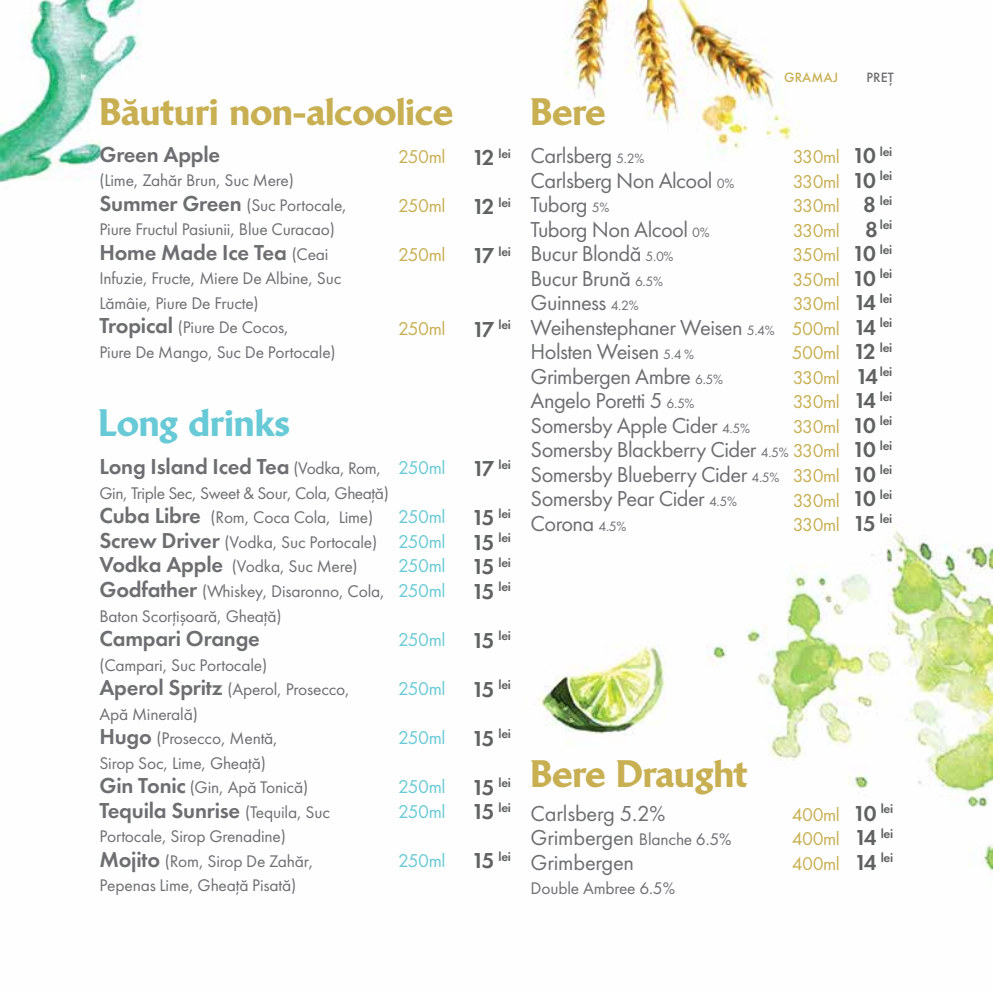
<style>
.page{position:relative;width:993px;height:993px;background:#fff}
.page>*{position:absolute;margin:0;border:0;box-sizing:border-box;transform-origin:0 0}
.t1{font:800 36.75px "Brewery No 2 CYR";color:#c8af52}
.t2{font:800 36.75px "Brewery No 2 CYR";color:#68cad6}
.t3{font:22.4px/24.5px "Futura PT";letter-spacing:-.025em;color:#6d6e71}
.t4{font:600 22.4px "Futura PT";letter-spacing:-.01em;color:#6d6e71}
.t5{font:19.25px/24.5px "Futura PT";letter-spacing:-.025em;color:#c8af52;text-align:justify}
.t6{font:19.25px/24.5px "Futura PT";letter-spacing:-.025em;color:#68cad6;text-align:justify}
.t7{font:17.5px/24.5px "Futura PT";letter-spacing:-.01em;color:#6d6e71}
.t8{font:500 14px "Futura PT";color:#c8af52}
.t9{font:500 14px "Futura PT";color:#6d6e71}
.t10{font:600 13.12px/24.5px "Futura PT";letter-spacing:-.025em;color:#606161;text-align:justify}
.s1{font-weight:600;font-size:22.4px}
.s2{font-weight:400;font-size:17.5px}
.s3{font-size:22.4px}
.s4{font-size:14px}
</style>
<div class="page">
<img style="left:0;top:0;width:992px;height:874px">
<h1 class="t1" style="left:99px;top:89px;width:355px">Băuturi non-alcoolice</h1>
<p class="t4" style="left:99px;top:140px;width:122px">Green Apple</p>
<p class="t7" style="left:99px;top:168px;width:249px">(Lime, Zahăr Brun, Suc Mere)<br><span class="s1">Summer Green</span> (Suc Portocale,<br>Piure Fructul Pasiunii, Blue Curacao)</p>
<p class="t4" style="left:99px;top:238px;width:230px">Home Made Ice Tea <span class="s2">(Ceai</span></p>
<p class="t7" style="left:99px;top:266px;width:243px">Infuzie, Fructe, Miere De Albine, Suc<br>Lămâie, Piure De Fructe)<br><span class="s1">Tropical</span> (Piure De Cocos,<br>Piure De Mango, Suc De Portocale)</p>
<p class="t5" style="left:398px;top:144px;width:49px">250ml</p>
<p class="t5" style="left:398px;top:193px;width:49px">250ml</p>
<p class="t5" style="left:398px;top:242px;width:49px">250ml</p>
<p class="t5" style="left:398px;top:316px;width:49px">250ml</p>
<h1 class="t2" style="left:98px;top:399px;width:193px">Long drinks</h1>
<p class="t4" style="left:99px;top:452px;width:283px">Long Island Iced Tea <span class="s2">(Vodka, Rom,</span></p>
<p class="t7" style="left:99px;top:480px;width:291px">Gin, Triple Sec, Sweet &amp; Sour, Cola, Gheaţă)<br><span class="s1">Cuba Libre</span> (Rom, Coca Cola, Lime)<br><span class="s1">Screw Driver</span> (Vodka, Suc Portocale)<br><span class="s1">Vodka Apple</span> (Vodka, Suc Mere)<br><span class="s1">Godfather</span> (Whiskey, Disaronno, Cola, Baton Scorţișoară, Gheaţă)</p>
<p class="t4" style="left:99px;top:624px;width:162px">Campari Orange</p>
<p class="t7" style="left:99px;top:652px;width:252px">(Campari, Suc Portocale)<br><span class="s1">Aperol Spritz</span> (Aperol, Prosecco,<br>Apă Minerală)<br><span class="s1">Hugo</span> (Prosecco, Mentă,<br>Sirop Soc, Lime, Gheaţă)<br><span class="s1">Gin Tonic</span> (Gin, Apă Tonică)</p>
<p class="t4" style="left:99px;top:795px;width:232px">Tequila Sunrise <span class="s2">(Tequila, Suc</span></p>
<p class="t7" style="left:99px;top:823px;width:216px">Portocale, Sirop Grenadine)<br><span class="s1">Mojito</span> (Rom, Sirop De Zahăr,<br>Pepenas Lime, Gheaţă Pisată)</p>
<p class="t6" style="left:398px;top:455px;width:49px">250ml</p>
<p class="t6" style="left:398px;top:504px;width:49px">250ml 250ml 250ml 250ml</p>
<p class="t6" style="left:398px;top:627px;width:49px">250ml</p>
<p class="t6" style="left:398px;top:676px;width:49px">250ml</p>
<p class="t6" style="left:398px;top:725px;width:49px">250ml</p>
<p class="t6" style="left:398px;top:774px;width:49px">250ml<br>250ml</p>
<p class="t6" style="left:398px;top:847px;width:49px">250ml</p>
<p class="t10" style="left:472px;top:141px;width:40px"><span class="s3">12</span> lei</p>
<p class="t10" style="left:472px;top:190px;width:40px"><span class="s3">12</span> lei</p>
<p class="t10" style="left:472px;top:239px;width:40px"><span class="s3">17</span> lei</p>
<p class="t10" style="left:472px;top:312px;width:40px"><span class="s3">17</span> lei</p>
<p class="t10" style="left:472px;top:451px;width:40px"><span class="s3">17</span> lei</p>
<p class="t10" style="left:471px;top:500px;width:41px"><span class="s3">15</span> lei <span class="s3">15</span> lei <span class="s3">15</span> lei <span class="s3">15</span> lei</p>
<p class="t10" style="left:471px;top:623px;width:41px"><span class="s3">15</span> lei</p>
<p class="t10" style="left:471px;top:672px;width:41px"><span class="s3">15</span> lei</p>
<p class="t10" style="left:471px;top:721px;width:41px"><span class="s3">15</span> lei</p>
<p class="t10" style="left:471px;top:770px;width:41px"><span class="s3">15</span> lei<br><span class="s3">15</span> lei</p>
<p class="t10" style="left:471px;top:843px;width:41px"><span class="s3">15</span> lei</p>
<p class="t8" style="left:784px;top:69px;width:56px">GRAMAJ</p>
<p class="t9" style="left:866px;top:69px;width:29px">PREŢ</p>
<h1 class="t1" style="left:530px;top:89px;width:76px">Bere</h1>
<p class="t3" style="left:530px;top:143px;width:259px">Carlsberg <span class="s4">5.2%<br></span>Carlsberg Non Alcool <span class="s4">0%<br></span>Tuborg <span class="s4">5%<br></span>Tuborg Non Alcool <span class="s4">0%<br></span>Bucur Blondă <span class="s4">5.0%<br></span>Bucur Brună <span class="s4">6.5%<br></span>Guinness <span class="s4">4.2%<br></span>Weihenstephaner Weisen <span class="s4">5.4%<br></span>Holsten Weisen <span class="s4">5.4 %<br></span>Grimbergen Ambre <span class="s4">6.5%<br></span>Angelo Poretti 5 <span class="s4">6.5%<br></span>Somersby Apple Cider <span class="s4">4.5%<br></span>Somersby Blackberry Cider <span class="s4">4.5%<br></span>Somersby Blueberry Cider <span class="s4">4.5%<br></span>Somersby Pear Cider <span class="s4">4.5%<br></span>Corona <span class="s4">4.5%</span></p>
<p class="t5" style="left:791px;top:144px;width:50px">330ml 330ml 330ml 330ml 350ml 350ml 330ml 500ml 500ml 330ml 330ml 330ml 330ml 330ml 330ml 330ml</p>
<p class="t10" style="left:852px;top:139px;width:41px;text-align:right"><span class="s3">10</span> lei<br><span class="s3">10</span> lei<br><span class="s3">8</span> lei<br><span class="s3">8</span> lei<br><span class="s3">10</span> lei<br><span class="s3">10</span> lei<br><span class="s3">14</span> lei<br><span class="s3">14</span> lei<br><span class="s3">12</span> lei<br><span class="s3">14</span> lei<br><span class="s3">14</span> lei<br><span class="s3">10</span> lei<br><span class="s3">10</span> lei<br><span class="s3">10</span> lei<br><span class="s3">10</span> lei<br><span class="s3">15</span> lei</p>
<h1 class="t1" style="left:530px;top:751px;width:218px">Bere Draught</h1>
<p class="t3" style="left:530px;top:800px;width:136px">Carlsberg 5.2%</p>
<p class="t7" style="left:530px;top:826px;width:202px"><span class="s3">Grimbergen</span> Blanche 6.5%</p>
<p class="t3" style="left:530px;top:849px;width:105px">Grimbergen</p>
<p class="t7" style="left:530px;top:875px;width:146px">Double Ambree 6.5%</p>
<p class="t5" style="left:791px;top:801px;width:50px">400ml 400ml 400ml</p>
<p class="t10" style="left:853px;top:796px;width:41px"><span class="s3">10</span> lei <span class="s3">14</span> lei <span class="s3">14</span> lei</p>
</div>
